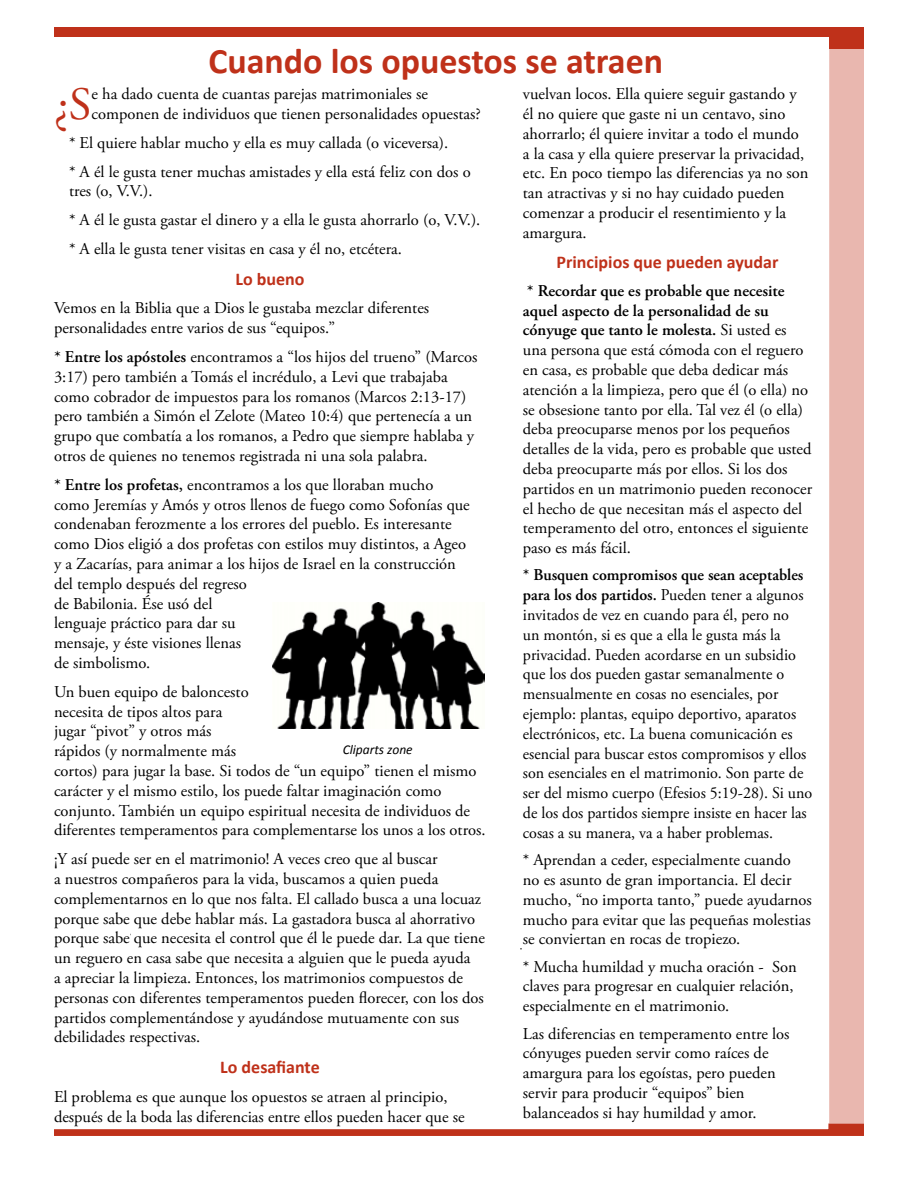
<style>
.page{position:relative;width:918px;height:1188px;background:#fff}
.page>*{position:absolute;margin:0;border:0;box-sizing:border-box;transform-origin:0 0}
.t1{font:46.35px "Adobe Garamond Pro";color:#bf311a}
.t2{font:700 36px "Calibri";color:#bf311a}
.t3{font:700 18px "Calibri";color:#bf311a}
.t4{font:16.5px/19.8px "Adobe Garamond Pro";color:#000}
.t5{font:italic 13.5px "Calibri";color:#000}
.s1{font-weight:600}
</style>
<div class="page">
<div style="left:829px;top:48px;width:35px;height:1075px;background:#e9b7af"></div>
<div style="left:54px;top:27px;width:810px;height:10px;background:#bf311a"></div>
<div style="left:829px;top:37px;width:35px;height:12px;background:#bf311a"></div>
<svg style="left:54px;top:1123px;width:810px;height:13px"></svg>
<img style="left:273px;top:603px;width:212px;height:126px">
<h2 class="t2" style="left:208px;top:38px;width:456px">Cuando los opuestos se atraen</h2>
<p class="t4" style="left:523px;top:85px;width:287px">vuelvan locos. Ella quiere seguir gastando y él no quiere que gaste ni un centavo, sino ahorrarlo; él quiere invitar a todo el mundo a la casa y ella quiere preservar la privacidad, etc. En poco tiempo las diferencias ya no son tan atractivas y si no hay cuidado pueden comenzar a producir el resentimiento y la amargura.</p>
<p class="t3" style="left:557px;top:251px;width:223px">Principios que pueden ayudar</p>
<p class="t4" style="left:523px;top:281px;width:291px"><span class="s1">* Recordar que es probable que necesite aquel aspecto de la personalidad de su cónyuge que tanto le molesta.</span> Si usted es una persona que está cómoda con el reguero en casa, es probable que deba dedicar más atención a la limpieza, pero que él (o ella) no se obsesione tanto por ella. Tal vez él (o ella) deba preocuparse menos por los pequeños detalles de la vida, pero es probable que usted deba preocuparte más por ellos. Si los dos partidos en un matrimonio pueden reconocer el hecho de que necesitan más el aspecto del temperamento del otro, entonces el siguiente paso es más fácil.</p>
<p class="t4" style="left:523px;top:566px;width:291px"><span class="s1">* Busquen compromisos que sean aceptables para los dos partidos.</span> Pueden tener a algunos invitados de vez en cuando para él, pero no<br>un montón, si es que a ella le gusta más la privacidad. Pueden acordarse en un subsidio que los dos pueden gastar semanalmente o mensualmente en cosas no esenciales, por ejemplo: plantas, equipo deportivo, aparatos electrónicos, etc. La buena comunicación es esencial para buscar estos compromisos y ellos son esenciales en el matrimonio. Son parte de ser del mismo cuerpo (Efesios 5:19-28). Si uno de los dos partidos siempre insiste en hacer las cosas a su manera, va a haber problemas.</p>
<p class="t4" style="left:523px;top:851px;width:291px">* Aprendan a ceder, especialmente cuando<br>no es asunto de gran importancia. El decir mucho, “no importa tanto,” puede ayudarnos mucho para evitar que las pequeñas molestias se conviertan en rocas de tropiezo.</p>
<p class="t4" style="left:523px;top:957px;width:275px">* Mucha humildad y mucha oración - Son claves para progresar en cualquier relación, especialmente en el matrimonio.</p>
<p class="t4" style="left:523px;top:1024px;width:268px">Las diferencias en temperamento entre los cónyuges pueden servir como raíces de amargura para los egoístas, pero pueden servir para producir “equipos” bien balanceados si hay humildad y amor.</p>
<h1 class="t1" style="left:54px;top:77px;width:39px">¿S</h1>
<p class="t4" style="left:92px;top:85px;width:391px">e ha dado cuenta de cuantas parejas matrimoniales se componen de individuos que tienen personalidades opuestas?</p>
<p class="t4" style="left:69px;top:129px;width:403px;line-height:28.8px">* El quiere hablar mucho y ella es muy callada (o viceversa).<br>* A él le gusta tener muchas amistades y ella está feliz con dos o</p>
<p class="t4" style="left:69px;top:177px;width:413px;line-height:28.8px">tres (o, V.V.).<br>* A él le gusta gastar el dinero y a ella le gusta ahorrarlo (o, V.V.). * A ella le gusta tener visitas en casa y él no, etcétera.</p>
<p class="t3" style="left:235px;top:267px;width:71px">Lo bueno</p>
<p class="t4" style="left:54px;top:299px;width:377px">Vemos en la Biblia que a Dios le gustaba mezclar diferentes personalidades entre varios de sus “equipos.”</p>
<p class="t4" style="left:54px;top:348px;width:425px"><span class="s1">* Entre los apóstoles</span> encontramos a “los hijos del trueno” (Marcos 3:17) pero también a Tomás el incrédulo, a Levi que trabajaba como cobrador de impuestos para los romanos (Marcos 2:13-17) pero también a Simón el Zelote (Mateo 10:4) que pertenecía a un grupo que combatía a los romanos, a Pedro que siempre hablaba y otros de quienes no tenemos registrada ni una sola palabra.</p>
<p class="t4" style="left:54px;top:475px;width:417px"><span class="s1">* Entre los profetas,</span> encontramos a los que lloraban mucho como Jeremías y Amós y otros llenos de fuego como Sofonías que condenaban ferozmente a los errores del pueblo. Es interesante como Dios eligió a dos profetas con estilos muy distintos, a Ageo y a Zacarías, para animar a los hijos de Israel en la construcción del templo después del regreso<br>de Babilonia. Ése usó del<br>lenguaje práctico para dar su<br>mensaje, y éste visiones llenas<br>de simbolismo.</p>
<p class="t4" style="left:54px;top:682px;width:433px">Un buen equipo de baloncesto<br>necesita de tipos altos para<br>jugar “pivot” y otros más<br>rápidos (y normalmente más<br>cortos) para jugar la base. Si todos de “un equipo” tienen el mismo carácter y el mismo estilo, los puede faltar imaginación como conjunto. También un equipo espiritual necesita de individuos de diferentes temperamentos para complementarse los unos a los otros.</p>
<p class="t4" style="left:54px;top:850px;width:432px">¡Y así puede ser en el matrimonio! A veces creo que al buscar<br>a nuestros compañeros para la vida, buscamos a quien pueda complementarnos en lo que nos falta. El callado busca a una locuaz porque sabe que debe hablar más. La gastadora busca al ahorrativo porque sabe que necesita el control que él le puede dar. La que tiene un reguero en casa sabe que necesita a alguien que le pueda ayuda<br>a apreciar la limpieza. Entonces, los matrimonios compuestos de personas con diferentes temperamentos pueden florecer, con los dos partidos complementándose y ayudándose mutuamente con sus debilidades respectivas.</p>
<p class="t3" style="left:220px;top:1056px;width:101px">Lo desafiante</p>
<p class="t4" style="left:54px;top:1087px;width:412px">El problema es que aunque los opuestos se atraen al principio, después de la boda las diferencias entre ellos pueden hacer que se</p>
<p class="t5" style="left:343px;top:740px;width:72px">Cliparts zone</p>
</div>
